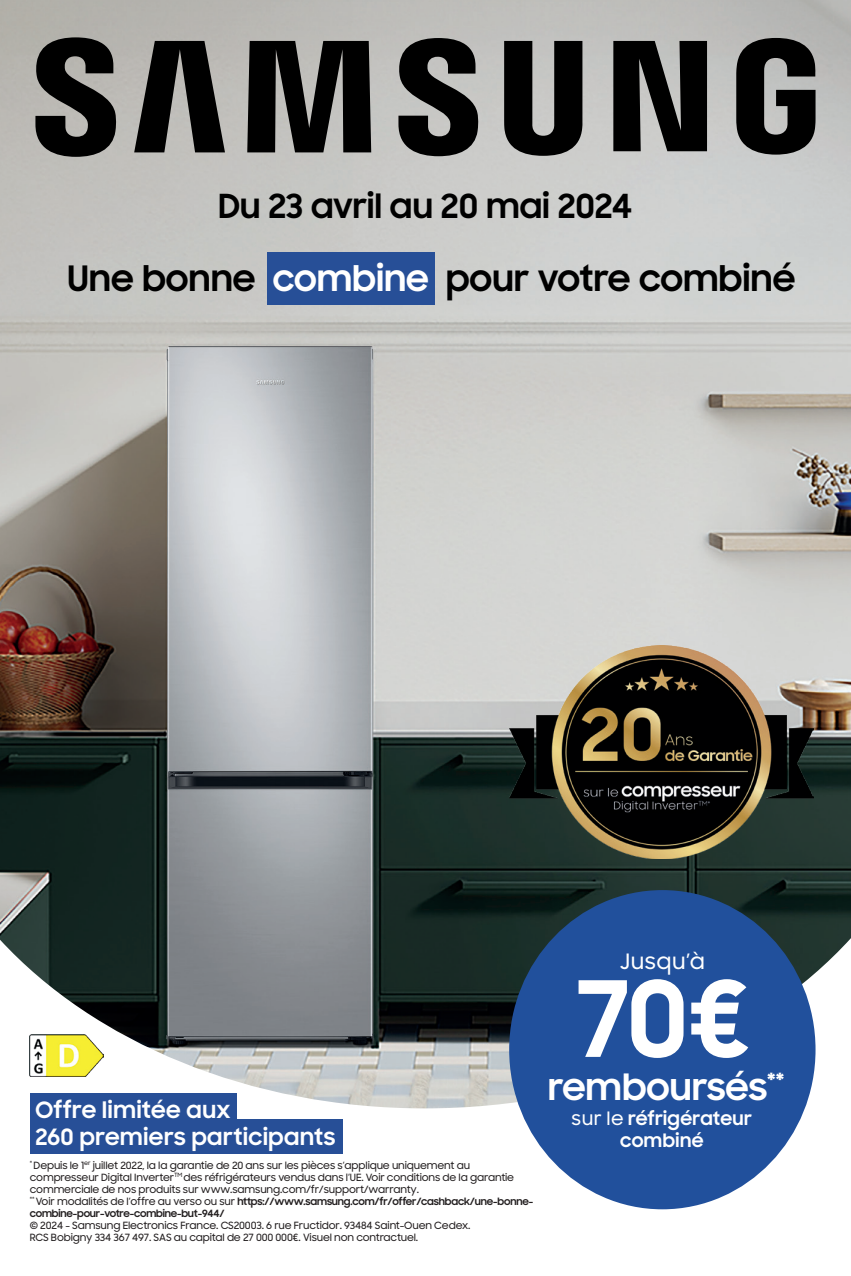
<style>
.page{position:relative;width:851px;height:1276px;background:#fff}
.page>*{position:absolute;margin:0;border:0;box-sizing:border-box;transform-origin:0 0}
.t1{font:700 105px "Samsung Sharp Sans";color:#fff}
.t2{font:700 35.75px "Samsung Sharp Sans";letter-spacing:.005em;color:#fff}
.t3{font:700 35px "Samsung Sharp Sans";letter-spacing:.01em;color:#000}
.t4{font:700 33.25px "Samsung Sharp Sans";color:#000}
.t5{font:700 22.5px "Samsung Sharp Sans";letter-spacing:.025em;color:#fff}
.t6{font:500 21.25px "Samsung Sharp Sans";letter-spacing:.03em;color:#fff}
.t7{font:700 18.25px "Samsung Sharp Sans";letter-spacing:.025em;color:#fff}
.t8{font:500 10px/12px "Samsung Sharp Sans";letter-spacing:-.015em;color:#231f20}
.t9{font:700 10px/12px "Samsung Sharp Sans";letter-spacing:-.015em;color:#231f20}
.s1{color:#fff}
.s2{font-weight:500}
</style>
<div class="page">
<img style="left:0;top:0;width:850px;height:1108px">
<img style="left:30px;top:1034px;width:73px;height:42px">
<div style="left:509px;top:890px;width:306px;height:319px;background:#21509c;border-radius:50%"></div>
<img style="left:509px;top:645px;width:304px;height:213px">
<svg style="left:35px;top:37px;width:780px;height:120px;background:#5a5a59"></svg>
<div style="left:267px;top:252px;width:167px;height:53px;background:#274f97"></div>
<div style="left:30px;top:1093px;width:206px;height:33px;background:#274f97"></div>
<div style="left:30px;top:1119px;width:312px;height:35px;background:#274f97"></div>
<p class="t4" style="left:218px;top:182px;width:415px">Du 23 avril au 20 mai 2024</p>
<p class="t3" style="left:67px;top:252px;width:729px">Une bonne <span class="s1">combine</span> pour votre combiné</p>
<p class="t6" style="left:619px;top:946px;width:86px">Jusqu’à</p>
<p class="t5" style="left:35px;top:1093px;width:196px">Offre limitée aux</p>
<p class="t5" style="left:35px;top:1120px;width:301px">260 premiers participants</p>
<p class="t8" style="left:30px;top:1158px;width:486px"><sup>*</sup> Depuis le 1<sup>er</sup> juillet 2022, la la garantie de 20 ans sur les pièces s’applique uniquement au compresseur Digital Inverter<sup>TM</sup> des réfrigérateurs vendus dans l’UE. Voir conditions de la garantie commerciale de nos produits sur www.samsung.com/fr/support/warranty.</p>
<p class="t9" style="left:30px;top:1194px;width:505px"><sup>**</sup> <span class="s2">Voir modalités de l’offre au verso ou sur</span> https://www.samsung.com/fr/offer/cashback/une-bonne&shy;combine-pour-votre-combine-but-944/</p>
<p class="t8" style="left:30px;top:1218px;width:442px">© 2024 - Samsung Electronics France. CS20003. 6 rue Fructidor. 93484 Saint-Ouen Cedex.</p>
<p class="t8" style="left:30px;top:1230px;width:390px">RCS Bobigny 334 367 497. SAS au capital de 27 000 000€. Visuel non contractuel.</p>
<p class="t1" style="left:574px;top:941px;width:176px">70€</p>
<p class="t2" style="left:548px;top:1060px;width:238px">remboursés<sup>**</sup></p>
<p class="t7" style="left:571px;top:1105px;width:182px"><span class="s2">sur le</span> réfrigérateur</p>
<p class="t7" style="left:620px;top:1127px;width:85px">combiné</p>
</div>
